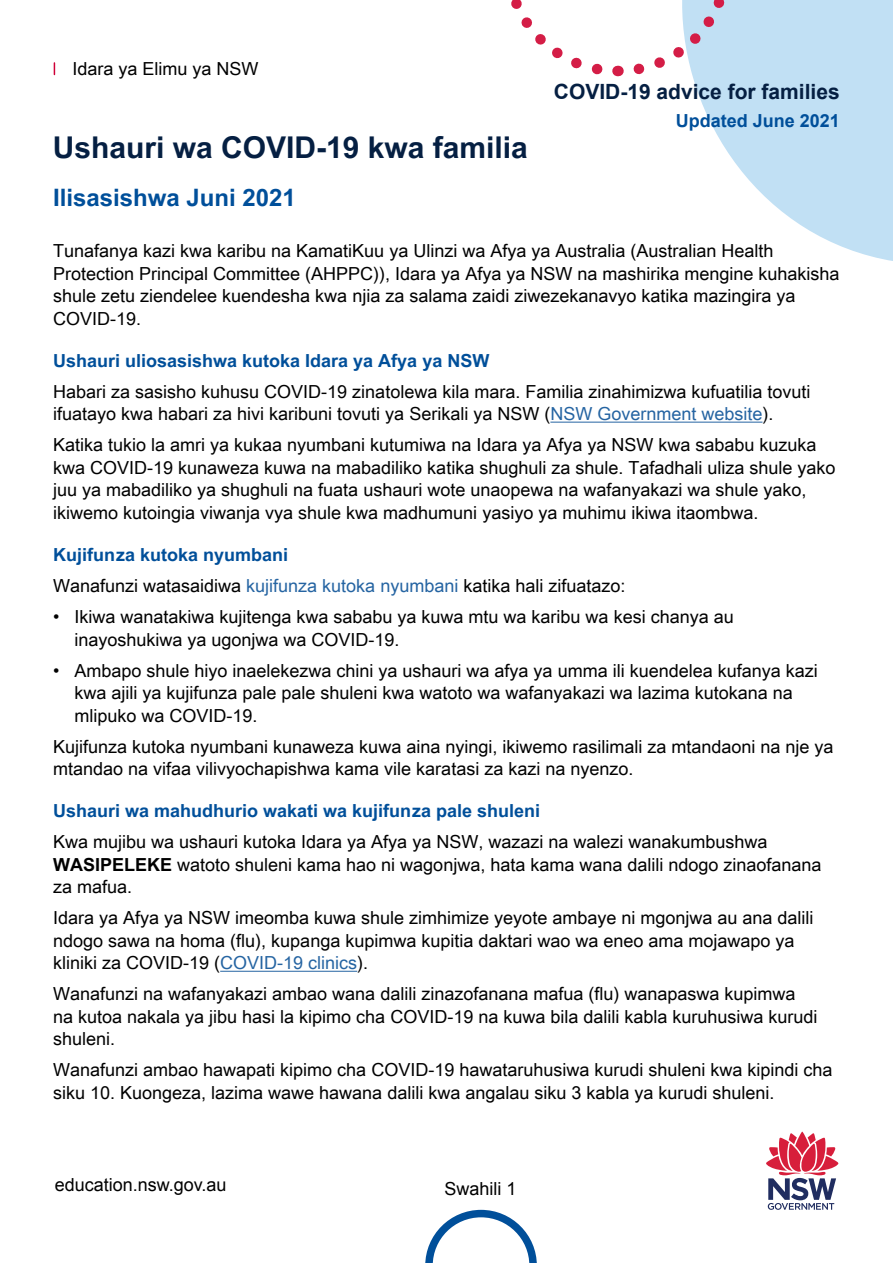
<style>
.page{position:relative;width:893px;height:1263px;background:#fff}
.page>*{position:absolute;margin:0;border:0;box-sizing:border-box;transform-origin:0 0}
.t1{font:700 30px "Arial Unicode MS";color:#051f42}
.t2{font:700 24px "Arial Unicode MS";color:#004f9a}
.t3{font:700 21px "Arial";color:#051f42}
.Text{font:18px/22.5px "Arial Unicode MS";color:#000}
.t4{font:700 18px "Arial Unicode MS";color:#004f9a}
.t5{font:18px "Arial";color:#000}
.t6{font:700 18px "Arial";color:#004f9a}
.s1{color:#2564a2}
.s2{font-family:"Arial"}
.s3{font-weight:700}
</style>
<div class="page">
<svg style="left:425px;top:1210px;width:112px;height:53px"></svg>
<svg style="left:766px;top:1131px;width:73px;height:79px"></svg>
<hr style="left:550px;top:422px;width:212px;height:1px;background:#2564a2">
<hr style="left:220px;top:971px;width:137px;height:1px;background:#2564a2">
<svg style="left:54px;top:63px;width:1px;height:12px"></svg>
<svg style="left:618px;top:0;width:275px;height:261px;fill:#c1e0f4"></svg>
<svg style="left:511px;top:0;width:107px;height:77px"></svg>
<svg style="left:626px;top:0;width:112px;height:81px"></svg>
<p class="Text" style="left:72px;top:57px;width:188px">Idara ya Elimu ya NSW</p>
<p class="t3" style="left:554px;top:78px;width:287px">COVID-19 advice for families</p>
<p class="t6" style="left:676px;top:109px;width:166px">Updated June 2021</p>
<h1 class="t1" style="left:53px;top:125px;width:477px">Ushauri wa COVID-19 kwa familia</h1>
<h2 class="t2" style="left:53px;top:180px;width:244px">Ilisasishwa Juni 2021</h2>
<p class="Text" style="left:53px;top:239px;width:788px">Tunafanya kazi kwa karibu na KamatiKuu ya Ulinzi wa Afya ya Australia (Australian Health Protection Principal Committee (AHPPC)), Idara ya Afya ya NSW na mashirika mengine kuhakisha shule zetu ziendelee kuendesha kwa njia za salama zaidi ziwezekanavyo katika mazingira ya COVID-19.</p>
<h3 class="t4" style="left:53px;top:347px;width:438px">Ushauri uliosasishwa kutoka Idara ya Afya ya NSW</h3>
<p class="Text" style="left:53px;top:380px;width:759px">Habari za sasisho kuhusu COVID-19 zinatolewa kila mara. Familia zinahimizwa kufuatilia tovuti ifuatayo kwa habari za hivi karibuni tovuti ya Serikali ya NSW (<span class="s1">NSW Government website</span>).</p>
<p class="Text" style="left:53px;top:433px;width:784px">Katika tukio la amri ya kukaa nyumbani kutumiwa na Idara ya Afya ya NSW kwa sababu kuzuka kwa COVID-19 kunaweza kuwa na mabadiliko katika shughuli za shule. Tafadhali uliza shule yako juu ya mabadiliko ya shughuli na fuata ushauri wote unaopewa na wafanyakazi wa shule yako, ikiwemo kutoingia viwanja vya shule kwa madhumuni yasiyo ya muhimu ikiwa itaombwa.</p>
<h3 class="t4" style="left:53px;top:541px;width:236px">Kujifunza kutoka nyumbani</h3>
<p class="Text" style="left:53px;top:574px;width:574px">Wanafunzi watasaidiwa <span class="s1">kujifunza kutoka nyumbani</span> katika hali zifuatazo:</p>
<p class="Text" style="left:74px;top:605px;width:661px;text-indent:-21px"><span class="s2">•</span> Ikiwa wanatakiwa kujitenga kwa sababu ya kuwa mtu wa karibu wa kesi chanya au inayoshukiwa ya ugonjwa wa COVID-19.</p>
<p class="Text" style="left:74px;top:659px;width:745px;text-indent:-21px"><span class="s2">•</span> Ambapo shule hiyo inaelekezwa chini ya ushauri wa afya ya umma ili kuendelea kufanya kazi kwa ajili ya kujifunza pale pale shuleni kwa watoto wa wafanyakazi wa lazima kutokana na mlipuko wa COVID-19.</p>
<p class="Text" style="left:53px;top:735px;width:782px">Kujifunza kutoka nyumbani kunaweza kuwa aina nyingi, ikiwemo rasilimali za mtandaoni na nje ya mtandao na vifaa vilivyochapishwa kama vile karatasi za kazi na nyenzo.</p>
<h3 class="t4" style="left:53px;top:798px;width:489px">Ushauri wa mahudhurio wakati wa kujifunza pale shuleni</h3>
<p class="Text" style="left:53px;top:830px;width:770px">Kwa mujibu wa ushauri kutoka Idara ya Afya ya NSW, wazazi na walezi wanakumbushwa<br><span class="s3">WASIPELEKE</span> watoto shuleni kama hao ni wagonjwa, hata kama wana dalili ndogo zinaofanana za mafua.</p>
<p class="Text" style="left:53px;top:906px;width:762px">Idara ya Afya ya NSW imeomba kuwa shule zimhimize yeyote ambaye ni mgonjwa au ana dalili ndogo sawa na homa (flu), kupanga kupimwa kupitia daktari wao wa eneo ama mojawapo ya kliniki za COVID-19 (<span class="s1">COVID-19 clinics</span>).</p>
<p class="Text" style="left:53px;top:982px;width:766px">Wanafunzi na wafanyakazi ambao wana dalili zinazofanana mafua (flu) wanapaswa kupimwa na kutoa nakala ya jibu hasi la kipimo cha COVID-19 na kuwa bila dalili kabla kuruhusiwa kurudi shuleni.</p>
<p class="Text" style="left:53px;top:1058px;width:781px">Wanafunzi ambao hawapati kipimo cha COVID-19 hawataruhusiwa kurudi shuleni kwa kipindi cha siku 10. Kuongeza, lazima wawe hawana dalili kwa angalau siku 3 kabla ya kurudi shuleni.</p>
<p class="t5" style="left:55px;top:1173px;width:173px">education.nsw.gov.au</p>
<p class="t5" style="left:445px;top:1177px;width:74px">Swahili 1</p>
</div>
